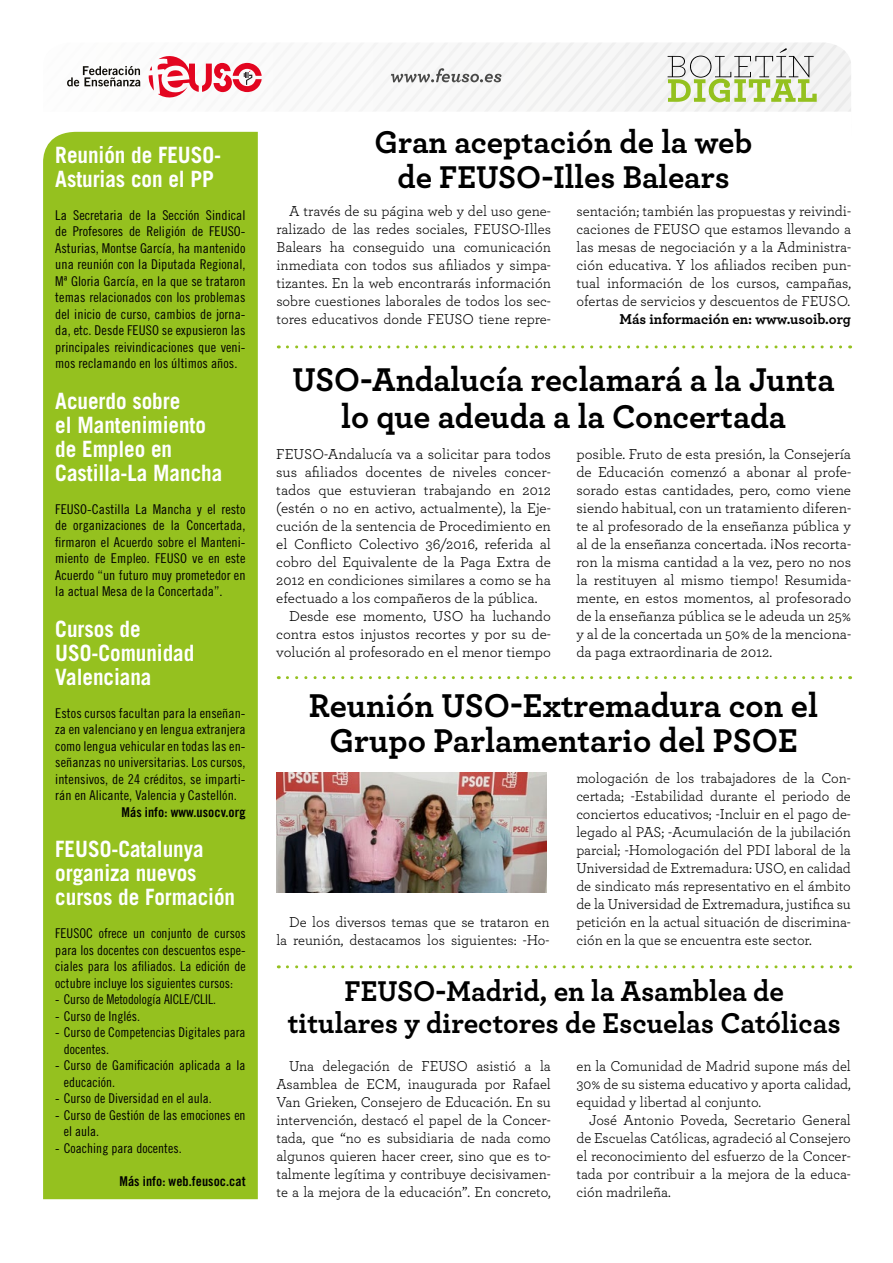
<style>
.page{position:relative;width:893px;height:1263px;background:#fff}
.page>*{position:absolute;margin:0;border:0;box-sizing:border-box;transform-origin:0 0}
.t1{font:700 34.65px/34.7px "Archer Pro";color:#000;text-align:center}
.t2{font:700 34.5px/37.5px "Archer Pro";letter-spacing:-.005em;color:#000;text-align:center}
.t3{font:700 33px/34.7px "Archer Pro";color:#000;text-align:center}
.t4{font:700 30px/31.7px "Archer Pro";color:#000;text-align:center}
.t5{font:700 22.5px/24px "Trade Gothic LT Std";letter-spacing:-.005em;color:#fff;scale:.94 1}
.t6{font:15px/18px "Archer Pro";color:#000;text-align:justify}
.t7{font:700 15px "Archer Pro";color:#000}
.t8{font:13.5px/16.5px "Trade Gothic LT Std Cn 18";letter-spacing:.005em;color:#000;text-align:justify}
.t9{font:13.5px "Trade Gothic LT Std Bd Cn 20";letter-spacing:.005em;color:#000}
</style>
<div class="page">
<div style="left:43px;top:136px;width:215px;height:1063px;background:#95c11f"></div>
<svg style="left:57px;top:43px;width:794px;height:93px"></svg>
<svg style="left:287px;top:345px;width:564px;height:3px"></svg>
<svg style="left:287px;top:676px;width:564px;height:3px"></svg>
<svg style="left:287px;top:965px;width:564px;height:3px"></svg>
<img style="left:276px;top:773px;width:271px;height:120px">
<h3 class="t5" style="left:55px;top:142px;width:178px">Reunión de FEUSO-<br>Asturias con el PP</h3>
<p class="t8" style="left:55px;top:206px;width:192px">La Secretaria de la Sección Sindical de Profesores de Religión de FEUSO-Asturias, Montse García, ha mantenido una reunión con la Diputada Regional, Mª Gloria García, en la que se trataron temas relacionados con los problemas del inicio de curso, cambios de jorna&shy;da, etc. Desde FEUSO se expusieron las principales reivindicaciones que veni&shy;mos reclamando en los últimos años.</p>
<h3 class="t5" style="left:55px;top:388px;width:179px">Acuerdo sobre<br>el Mantenimiento de Empleo en<br>Castilla-La Mancha</h3>
<p class="t8" style="left:55px;top:500px;width:192px">FEUSO-Castilla La Mancha y el resto de organizaciones de la Concertada, firmaron el Acuerdo sobre el Manteni&shy;miento de Empleo. FEUSO ve en este Acuerdo “un futuro muy prometedor en la actual Mesa de la Concertada”.</p>
<h3 class="t5" style="left:55px;top:616px;width:149px">Cursos de<br>USO-Comunidad<br>Valenciana</h3>
<p class="t8" style="left:55px;top:704px;width:192px">Estos cursos facultan para la enseñan&shy;za en valenciano y en lengua extranjera como lengua vehicular en todas las en&shy;señanzas no universitarias. Los cursos, intensivos, de 24 créditos, se imparti&shy;rán en Alicante, Valencia y Castellón.</p>
<p class="t9" style="left:122px;top:803px;width:125px">Más info: www.usocv.org</p>
<h3 class="t5" style="left:55px;top:837px;width:193px">FEUSO-Catalunya organiza nuevos cursos de Formación</h3>
<p class="t8" style="left:55px;top:925px;width:192px">FEUSOC ofrece un conjunto de cursos para los docentes con descuentos espe&shy;ciales para los afiliados. La edición de octubre incluye los siguientes cursos:</p>
<p class="t8" style="left:55px;top:991px;width:162px">- Curso de Metodología AICLE/CLIL.</p>
<p class="t8" style="left:55px;top:1007px;width:86px">- Curso de Inglés.</p>
<p class="t8" style="left:64px;top:1024px;width:183px;text-indent:-9px">- Curso de Competencias Digitales para docentes.</p>
<p class="t8" style="left:64px;top:1057px;width:183px;text-indent:-9px">- Curso de Gamificación aplicada a la educación.</p>
<p class="t8" style="left:55px;top:1090px;width:158px">- Curso de Diversidad en el aula.</p>
<p class="t8" style="left:64px;top:1106px;width:183px;text-indent:-9px">- Curso de Gestión de las emociones en el aula.</p>
<p class="t8" style="left:55px;top:1139px;width:128px">- Coaching para docentes.</p>
<p class="t9" style="left:120px;top:1172px;width:128px">Más info: web.feusoc.cat</p>
<h3 class="t3" style="left:375px;top:122px;width:379px">Gran aceptación de la web de FEUSO-Illes Balears</h3>
<p class="t6" style="left:276px;top:201px;width:276px;text-indent:13px">A través de su página web y del uso gene&shy;ralizado de las redes sociales, FEUSO-Illes Balears ha conseguido una comunicación inmediata con todos sus afiliados y simpa&shy;tizantes. En la web encontrarás información sobre cuestiones laborales de todos los sec&shy;tores educativos donde FEUSO tiene repre-</p>
<p class="t6" style="left:576px;top:201px;width:276px">sentación; también las propuestas y reivindi&shy;caciones de FEUSO que estamos llevando a las mesas de negociación y a la Administra&shy;ción educativa. Y los afiliados reciben pun&shy;tual información de los cursos, campañas, ofertas de servicios y descuentos de FEUSO.</p>
<p class="t7" style="left:619px;top:307px;width:233px">Más información en: www.usoib.org</p>
<h2 class="t2" style="left:292px;top:358px;width:544px">USO-Andalucía reclamará a la Junta lo que adeuda a la Concertada</h2>
<p class="t6" style="left:276px;top:444px;width:276px">FEUSO-Andalucía va a solicitar para todos</p>
<p class="t6" style="left:276px;top:462px;width:276px">sus afiliados docentes de niveles concer-</p>
<p class="t6" style="left:276px;top:480px;width:276px">tados que estuvieran trabajando en 2012</p>
<p class="t6" style="left:276px;top:498px;width:276px">(estén o no en activo, actualmente), la Eje-</p>
<p class="t6" style="left:276px;top:516px;width:276px">cución de la sentencia de Procedimiento en</p>
<p class="t6" style="left:276px;top:534px;width:276px">el Conflicto Colectivo 36/2016, referida al</p>
<p class="t6" style="left:276px;top:552px;width:276px">cobro del Equivalente de la Paga Extra de</p>
<p class="t6" style="left:276px;top:570px;width:276px">2012 en condiciones similares a como se ha</p>
<p class="t6" style="left:276px;top:588px;width:263px">efectuado a los compañeros de la pública.</p>
<p class="t6" style="left:289px;top:606px;width:263px">Desde ese momento, USO ha luchando</p>
<p class="t6" style="left:276px;top:624px;width:276px">contra estos injustos recortes y por su de-</p>
<p class="t6" style="left:276px;top:642px;width:276px">volución al profesorado en el menor tiempo</p>
<p class="t6" style="left:576px;top:444px;width:276px">posible. Fruto de esta presión, la Consejería de Educación comenzó a abonar al profe&shy;sorado estas cantidades, pero, como viene siendo habitual, con un tratamiento diferen&shy;te al profesorado de la enseñanza pública y al de la enseñanza concertada. ¡Nos recorta&shy;ron la misma cantidad a la vez, pero no nos la restituyen al mismo tiempo! Resumida&shy;mente, en estos momentos, al profesorado de la enseñanza pública se le adeuda un 25% y al de la concertada un 50% de la menciona&shy;da paga extraordinaria de 2012.</p>
<h1 class="t1" style="left:309px;top:686px;width:511px">Reunión USO-Extremadura con el<br>Grupo Parlamentario del PSOE</h1>
<p class="t6" style="left:276px;top:912px;width:275px;text-align:right">De los diversos temas que se trataron en la reunión, destacamos los siguientes: -Ho-</p>
<p class="t6" style="left:576px;top:768px;width:276px">mologación de los trabajadores de la Con&shy;certada; -Estabilidad durante el periodo de conciertos educativos; -Incluir en el pago de&shy;legado al PAS; -Acumulación de la jubilación parcial; -Homologación del PDI laboral de la Universidad de Extremadura: USO, en calidad de sindicato más representativo en el ámbito de la Universidad de Extremadura, justifica su petición en la actual situación de discrimina&shy;ción en la que se encuentra este sector.</p>
<h3 class="t4" style="left:288px;top:973px;width:554px">FEUSO-Madrid, en la Asamblea de titulares y directores de Escuelas Católicas</h3>
<p class="t6" style="left:276px;top:1056px;width:276px;text-indent:13px">Una delegación de FEUSO asistió a la Asamblea de ECM, inaugurada por Rafael Van Grieken, Consejero de Educación. En su intervención, destacó el papel de la Concer&shy;tada, que “no es subsidiaria de nada como algunos quieren hacer creer, sino que es to&shy;talmente legítima y contribuye decisivamen&shy;te a la mejora de la educación”. En concreto,</p>
<p class="t6" style="left:576px;top:1056px;width:276px">en la Comunidad de Madrid supone más del 30% de su sistema educativo y aporta calidad, equidad y libertad al conjunto.</p>
<p class="t6" style="left:576px;top:1110px;width:276px;text-indent:13px">José Antonio Poveda, Secretario General de Escuelas Católicas, agradeció al Consejero el reconocimiento del esfuerzo de la Concer&shy;tada por contribuir a la mejora de la educa&shy;ción madrileña.</p>
</div>
